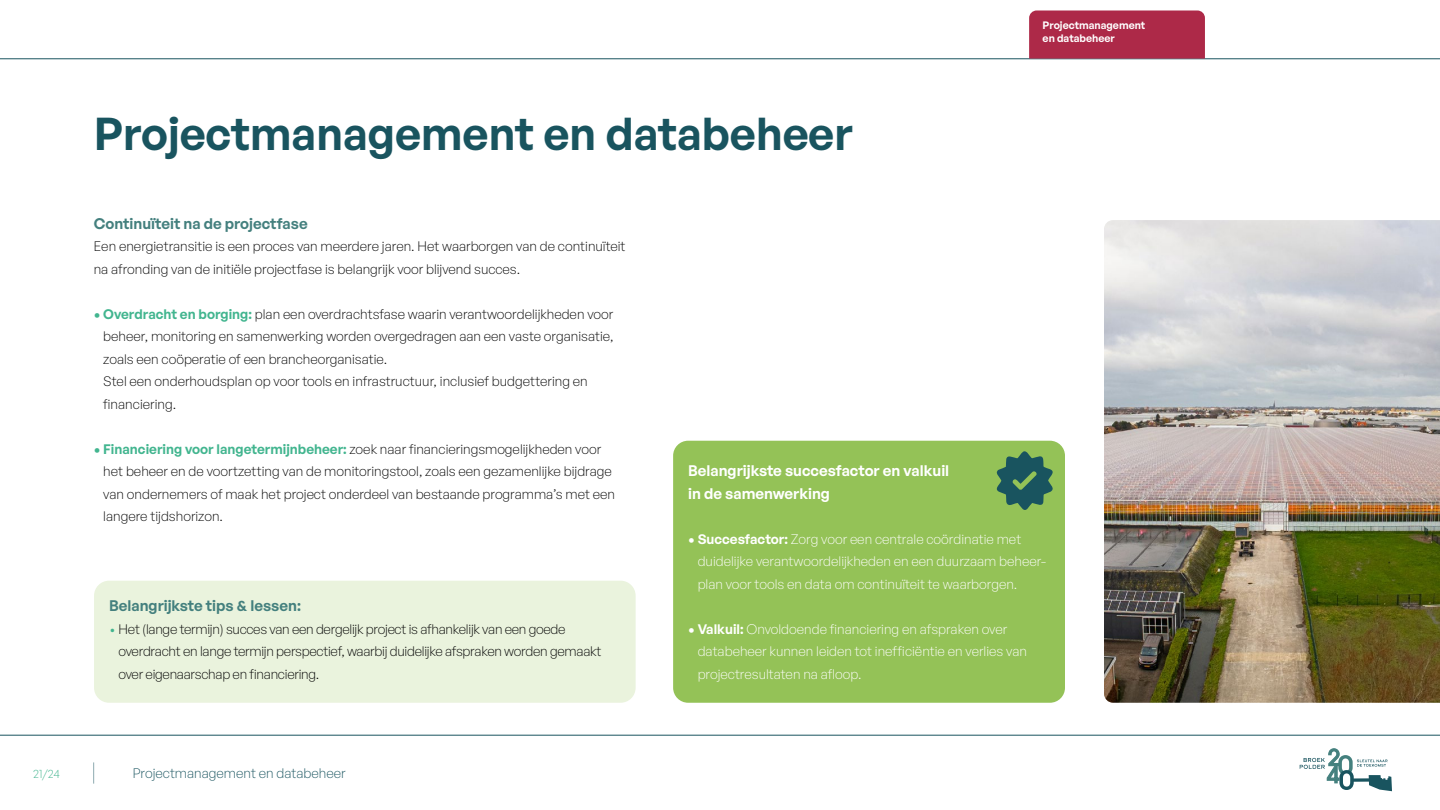
<style>
.page{position:relative;width:1440px;height:810px;background:#fff}
.page>*{position:absolute;margin:0;border:0;box-sizing:border-box;transform-origin:0 0}
.t1{font:600 45px "General Sans";color:#19545f}
.t2{font:600 15px "General Sans";color:#44807e}
.t3{font:600 15px/22.5px "General Sans";color:#fff}
.t4{font:300 13.5px/22.5px "General Sans";color:#000}
.t5{font:300 13.5px/22.5px "General Sans";color:#fff}
.t6{font:300 13.5px/22.5px "General Sans";letter-spacing:-.02em;color:#000}
.t7{font:300 13.5px "General Sans";color:#19545f}
.t8{font:300 12px "General Sans";color:#42b58f}
.t9{font:600 10.5px/12.6px "General Sans";color:#fff}
.s1{font-weight:600;color:#42b58f}
.s2{color:#42b58f}
.s3{font-weight:600}
</style>
<div class="page">
<hr style="left:0;top:735px;width:1440px;height:1px;background:#19545f">
<hr style="left:0;top:59px;width:1440px;height:1px;background:#19545f">
<svg style="left:93px;top:762px;width:1px;height:22px"></svg>
<svg style="left:1300px;top:748px;width:92px;height:44px"></svg>
<div style="left:94px;top:581px;width:542px;height:122px;background:#eaf3dd;border-radius:15px"></div>
<div style="left:673px;top:441px;width:392px;height:262px;background:#94c257;border-radius:15px"></div>
<svg style="left:996px;top:451px;width:57px;height:59px"></svg>
<img style="left:1104px;top:220px;width:336px;height:483px">
<div style="left:1029px;top:10px;width:176px;height:49px;background:#ad2948"></div>
<h1 class="t1" style="left:94px;top:105px;width:760px">Projectmanagement en databeheer</h1>
<p class="t9" style="left:1043px;top:19px;width:104px">Projectmanagement en databeheer</p>
<p class="t2" style="left:94px;top:214px;width:215px">Continuïteit na de projectfase</p>
<p class="t4" style="left:94px;top:235px;width:533px">Een energietransitie is een proces van meerdere jaren. Het waarborgen van de continuïteit na afronding van de initiële projectfase is belangrijk voor blijvend succes.</p>
<p class="t4" style="left:103px;top:302px;width:512px;text-indent:-10px"><span class="s1">• Overdracht en borging:</span> plan een overdrachtsfase waarin verantwoordelijkheden voor beheer, monitoring en samenwerking worden overgedragen aan een vaste organisatie, zoals een coöperatie of een brancheorganisatie.<br>Stel een onderhoudsplan op voor tools en infrastructuur, inclusief budgettering en financiering.</p>
<p class="t4" style="left:103px;top:437px;width:513px;text-indent:-10px"><span class="s1">• Financiering voor langetermijnbeheer:</span> zoek naar financieringsmogelijkheden voor het beheer en de voortzetting van de monitoringstool, zoals een gezamenlijke bijdrage van ondernemers of maak het project onderdeel van bestaande programma’s met een langere tijdshorizon.</p>
<p class="t2" style="left:109px;top:596px;width:193px">Belangrijkste tips &amp; lessen:</p>
<p class="t6" style="left:119px;top:617px;width:484px;text-indent:-10px"><span class="s2">•</span> Het (lange termijn) succes van een dergelijk project is afhankelijk van een goede overdracht en lange termijn perspectief, waarbij duidelijke afspraken worden gemaakt over eigenaarschap en financiering.</p>
<p class="t8" style="left:33px;top:766px;width:28px">21/24</p>
<p class="t7" style="left:133px;top:764px;width:214px">Projectmanagement en databeheer</p>
<p class="t3" style="left:688px;top:459px;width:263px">Belangrijkste succesfactor en valkuil in de samenwerking</p>
<p class="t5" style="left:698px;top:527px;width:350px;text-indent:-10px"><span class="s3">• Succesfactor:</span> Zorg voor een centrale coördinatie met duidelijke verantwoordelijkheden en een duurzaam beheer&shy;plan voor tools en data om continuïteit te waarborgen.</p>
<p class="t5" style="left:698px;top:617px;width:331px;text-indent:-10px"><span class="s3">• Valkuil:</span> Onvoldoende financiering en afspraken over databeheer kunnen leiden tot inefficiëntie en verlies van projectresultaten na afloop.</p>
</div>
